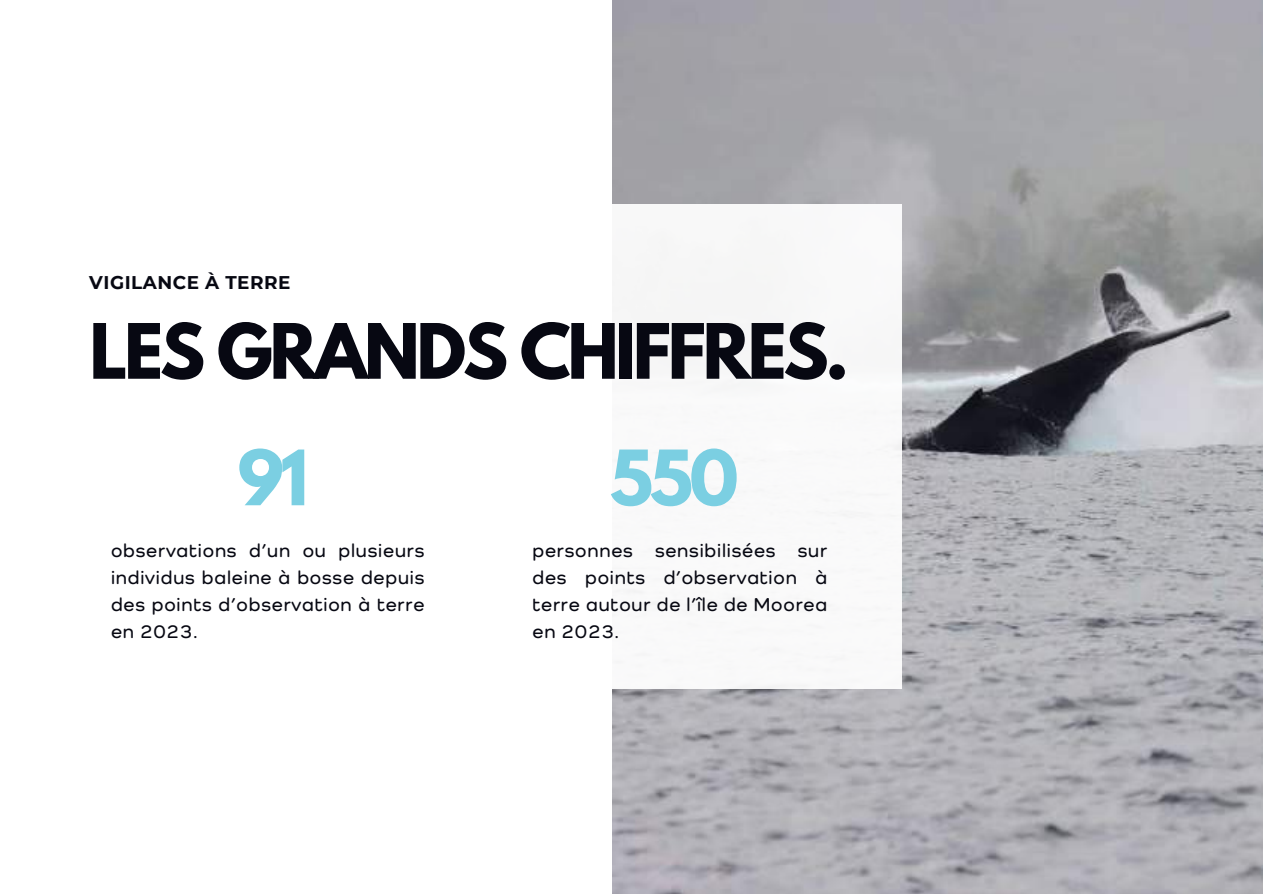
<style>
.page{position:relative;width:1263px;height:894px;background:#fff}
.page>*{position:absolute;margin:0;border:0;box-sizing:border-box;transform-origin:0 0}
.t1{font:700 67.5px "League Spartan";letter-spacing:-.05em;color:#070812}
.t2{font:700 67.5px "League Spartan";color:#7bcfe2}
.t3{font:600 19.35px/27px "Como";letter-spacing:.045em;color:#070812;text-align:justify}
.t4{font:700 18.3px "Montserrat";letter-spacing:.025em;color:#070812}
</style>
<div class="page">
<img style="left:612px;top:0;width:650px;height:893px">
<div style="left:0;top:204px;width:902px;height:485px;background:#fff"></div>
<p class="t4" style="left:89px;top:271px;width:203px">VIGILANCE À TERRE</p>
<h1 class="t1" style="left:89px;top:318px;width:761px">LES GRANDS CHIFFRES.</h1>
<h1 class="t2" style="left:237px;top:444px;width:73px">91</h1>
<p class="t3" style="left:111px;top:538px;width:315px">observations d’un ou plusieurs individus baleine à bosse depuis des points d’observation à terre en 2023.</p>
<h1 class="t2" style="left:610px;top:444px;width:130px">550</h1>
<p class="t3" style="left:532px;top:538px;width:296px">personnes sensibilisées sur des points d’observation à terre autour de l’île de Moorea en 2023.</p>
</div>
